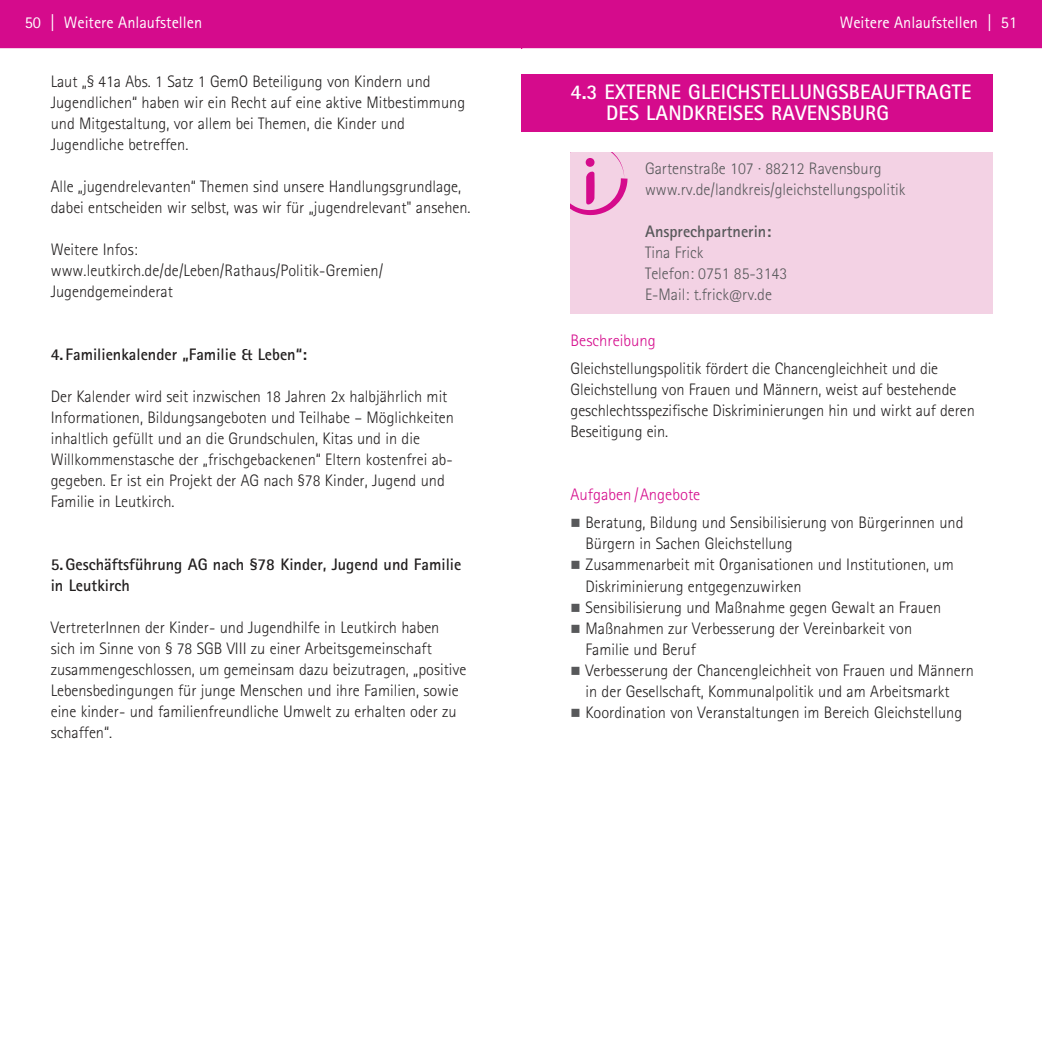
<style>
.page{position:relative;width:1042px;height:1042px;background:#fff}
.page>*{position:absolute;margin:0;border:0;box-sizing:border-box;transform-origin:0 0}
.t1{font:700 21px/21px "Rotis Sans Serif Pro";letter-spacing:.01em;color:#fff}
.t2{font:300 16.62px/21px "Rotis Sans Serif Pro";color:#221f1f}
.t3{font:300 16.62px/21px "Rotis Sans Serif Pro";color:#57585a}
.t4{font:700 16.62px/21px "Rotis Sans Serif Pro";color:#221f1f}
.t5{font:16.62px "Rotis Sans Serif Pro";color:#fff}
.t6{font:300 16.62px "Rotis Sans Serif Pro";color:#d50b8c}
.t7{font:700 16.62px "Rotis Sans Serif Pro";color:#57585a}
.s1{color:#57585a}
</style>
<div class="page">
<svg style="left:572px;top:131px;width:88px;height:1px"></svg>
<div style="left:0;top:0;width:521px;height:49px;background:#d50b8c"></div>
<div style="left:521px;top:0;width:521px;height:49px;background:#d50b8c"></div>
<hr style="left:0;top:48px;width:521px;height:2px;background:#fff">
<hr style="left:522px;top:48px;width:520px;height:2px;background:#fff">
<div style="left:521px;top:74px;width:471px;height:57px;background:#d50b8c"></div>
<div style="left:570px;top:152px;width:423px;height:162px;background:#f3d2e4"></div>
<svg style="left:570px;top:152px;width:57px;height:63px"></svg>
<p class="t5" style="left:25px;top:14px;width:179px">50 | Weitere Anlaufstellen</p>
<p class="t2" style="left:51px;top:71px;width:416px">Laut „§ 41a Abs. 1 Satz 1 GemO Beteiligung von Kindern und Jugendlichen“ haben wir ein Recht auf eine aktive Mitbestimmung und Mitgestaltung, vor allem bei Themen, die Kinder und Jugendliche betreffen.</p>
<p class="t2" style="left:51px;top:176px;width:421px">Alle „jugendrelevanten“ Themen sind unsere Handlungsgrundlage, dabei entscheiden wir selbst, was wir für „jugendrelevant" ansehen.</p>
<p class="t2" style="left:51px;top:239px;width:334px">Weitere Infos: www.leutkirch.de/de/Leben/Rathaus/Politik-Gremien/<br>Jugendgemeinderat</p>
<p class="t4" style="left:51px;top:344px;width:258px">4. Familienkalender „Familie &amp; Leben“:</p>
<p class="t2" style="left:51px;top:386px;width:405px">Der Kalender wird seit inzwischen 18 Jahren 2x halbjährlich mit Informationen, Bildungsangeboten und Teilhabe – Möglichkeiten inhaltlich gefüllt und an die Grundschulen, Kitas und in die Willkommenstasche der „frischgebackenen“ Eltern kostenfrei ab&shy;gegeben. Er ist ein Projekt der AG nach §78 Kinder, Jugend und Familie in Leutkirch.</p>
<p class="t4" style="left:51px;top:554px;width:412px">5. Geschäftsführung AG nach §78 Kinder, Jugend und Familie in Leutkirch</p>
<p class="t2" style="left:51px;top:617px;width:417px">VertreterInnen der Kinder- und Jugendhilfe in Leutkirch haben sich im Sinne von § 78 SGB VIII zu einer Arbeitsgemeinschaft zusammengeschlossen, um gemeinsam dazu beizutragen, „positive Lebensbedingungen für junge Menschen und ihre Familien, sowie eine kinder- und familienfreundliche Umwelt zu erhalten oder zu schaffen“.</p>
<p class="t5" style="left:840px;top:14px;width:179px">Weitere Anlaufstellen | 51</p>
<p class="t1" style="left:606px;top:81px;width:367px;text-indent:-36px">4.3 EXTERNE GLEICHSTELLUNGSBEAUFTRAGTE<br>DES LANDKREISES RAVENSBURG</p>
<p class="t3" style="left:645px;top:158px;width:262px">Gartenstraße 107 · 88212 Ravensburg www.rv.de/landkreis/gleichstellungspolitik</p>
<p class="t7" style="left:645px;top:222px;width:128px">Ansprechpartnerin:</p>
<p class="t3" style="left:645px;top:242px;width:144px">Tina Frick<br>Telefon: 0751 85-3143<br>E-Mail: t.frick@rv.de</p>
<p class="t6" style="left:570px;top:331px;width:87px">Beschreibung</p>
<p class="t2" style="left:570px;top:358px;width:406px">Gleichstellungspolitik fördert die Chancengleichheit und die Gleichstellung von Frauen und Männern, weist auf bestehende geschlechtsspezifische Diskriminierungen hin und wirkt auf deren Beseitigung ein.</p>
<p class="t6" style="left:570px;top:486px;width:131px">Aufgaben / Angebote</p>
<p class="t2" style="left:585px;top:512px;width:379px;text-indent:-15px"><span class="s1">■</span> Beratung, Bildung und Sensibilisierung von Bürgerinnen und<br>Bürgern in Sachen Gleichstellung</p>
<p class="t2" style="left:585px;top:554px;width:370px;text-indent:-15px"><span class="s1">■</span> Zusammenarbeit mit Organisationen und Institutionen, um<br>Diskriminierung entgegenzuwirken</p>
<p class="t2" style="left:570px;top:596px;width:372px"><span class="s1">■</span> Sensibilisierung und Maßnahme gegen Gewalt an Frauen</p>
<p class="t2" style="left:585px;top:617px;width:328px;text-indent:-15px"><span class="s1">■</span> Maßnahmen zur Verbesserung der Vereinbarkeit von<br>Familie und Beruf</p>
<p class="t2" style="left:570px;top:659px;width:405px;text-align:center"><span class="s1">■</span> Verbesserung der Chancengleichheit von Frauen und Männern in der Gesellschaft, Kommunalpolitik und am Arbeitsmarkt</p>
<p class="t2" style="left:570px;top:701px;width:393px"><span class="s1">■</span> Koordination von Veranstaltungen im Bereich Gleichstellung</p>
</div>
